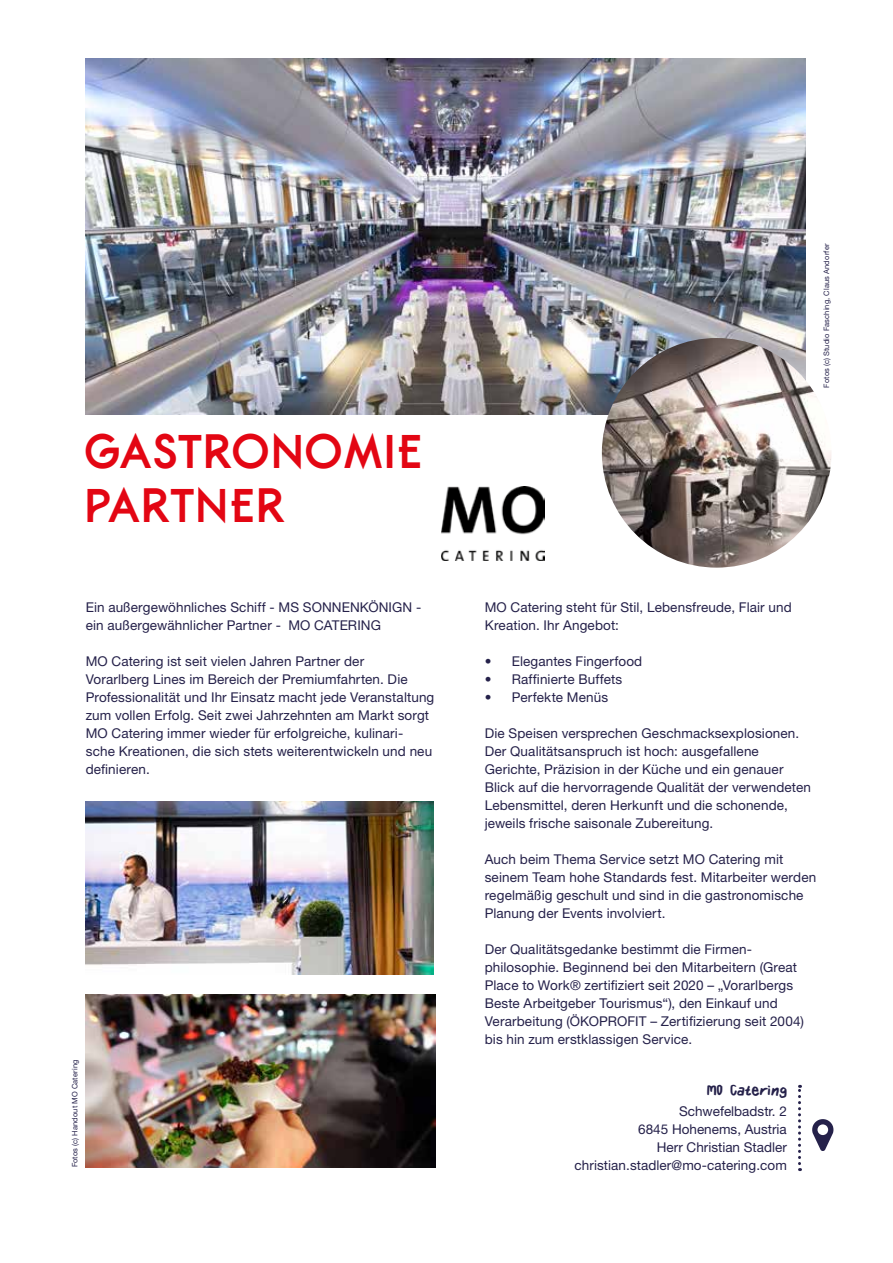
<style>
.page{position:relative;width:893px;height:1263px;background:#fff}
.page>*{position:absolute;margin:0;border:0;box-sizing:border-box;transform-origin:0 0}
.t1{font:700 45px/54px "Belgrad";letter-spacing:-.03em;color:#e30613}
.t2{font:18px "yearbook";letter-spacing:.02em;color:#25214a}
.t3{font:13.5px/18px "Helvetica Neue LT Std";letter-spacing:.01em;color:#25214a}
.t4{font:7.5px "Helvetica Neue LT Std";letter-spacing:.02em;color:#25214a}
</style>
<div class="page">
<img style="left:86px;top:58px;width:720px;height:356px">
<img style="left:441px;top:487px;width:103px;height:73px">
<svg style="left:812px;top:1119px;width:21px;height:32px"></svg>
<svg style="left:798px;top:1085px;width:3px;height:86px"></svg>
<img style="left:86px;top:994px;width:350px;height:173px">
<img style="left:602px;top:338px;width:229px;height:230px;border-radius:115px">
<img style="left:85px;top:801px;width:349px;height:173px">
<h1 class="t1" style="left:86px;top:424px;width:344px">GASTRONOMIE<br>PARTNER</h1>
<p class="t3" style="left:86px;top:598px;width:337px">Ein außergewöhnliches Schiff - MS SONNENKÖNIGN - ein außergewähnlicher Partner - MO CATERING</p>
<p class="t3" style="left:86px;top:652px;width:350px">MO Catering ist seit vielen Jahren Partner der<br>Vorarlberg Lines im Bereich der Premiumfahrten. Die Professionalität und Ihr Einsatz macht jede Veranstaltung zum vollen Erfolg. Seit zwei Jahrzehnten am Markt sorgt MO Catering immer wieder für erfolgreiche, kulinari&shy;sche Kreationen, die sich stets weiterentwickeln und neu definieren.</p>
<p class="t4" style="left:70px;top:1167px;width:109px;rotate:-90deg">Fotos (c) Handout MO Catering</p>
<p class="t4" style="left:822px;top:388px;width:146px;rotate:-90deg">Fotos (c) Studio Fasching, Claus Andorfer</p>
<p class="t3" style="left:485px;top:598px;width:309px">MO Catering steht für Stil, Lebensfreude, Flair und<br>Kreation. Ihr Angebot:</p>
<p class="t3" style="left:485px;top:652px;width:159px">• Elegantes Fingerfood</p>
<p class="t3" style="left:485px;top:670px;width:139px">• Raffinierte Buffets</p>
<p class="t3" style="left:485px;top:688px;width:125px">• Perfekte Menüs</p>
<p class="t3" style="left:485px;top:724px;width:328px">Die Speisen versprechen Geschmacksexplosionen.<br>Der Qualitätsanspruch ist hoch: ausgefallene Gerichte, Präzision in der Küche und ein genauer Blick auf die hervorragende Qualität der verwendeten Lebensmittel, deren Herkunft und die schonende, jeweils frische saisonale Zubereitung.</p>
<p class="t3" style="left:485px;top:850px;width:333px">Auch beim Thema Service setzt MO Catering mit seinem Team hohe Standards fest. Mitarbeiter werden regelmäßig geschult und sind in die gastronomische Planung der Events involviert.</p>
<p class="t3" style="left:485px;top:940px;width:321px">Der Qualitätsgedanke bestimmt die Firmen&shy;philosophie. Beginnend bei den Mitarbeitern (Great Place to Work® zertifiziert seit 2020 – „Vorarlbergs Beste Arbeitgeber Tourismus“), den Einkauf und Verarbeitung (ÖKOPROFIT – Zertifizierung seit 2004) bis hin zum erstklassigen Service.</p>
<h2 class="t2" style="left:707px;top:1081px;width:81px">MO Catering</h2>
<p class="t3" style="left:575px;top:1102px;width:214px;text-align:right">Schwefelbadstr. 2<br>6845 Hohenems, Austria<br>Herr Christian Stadler christian.stadler@mo-catering.com</p>
</div>
